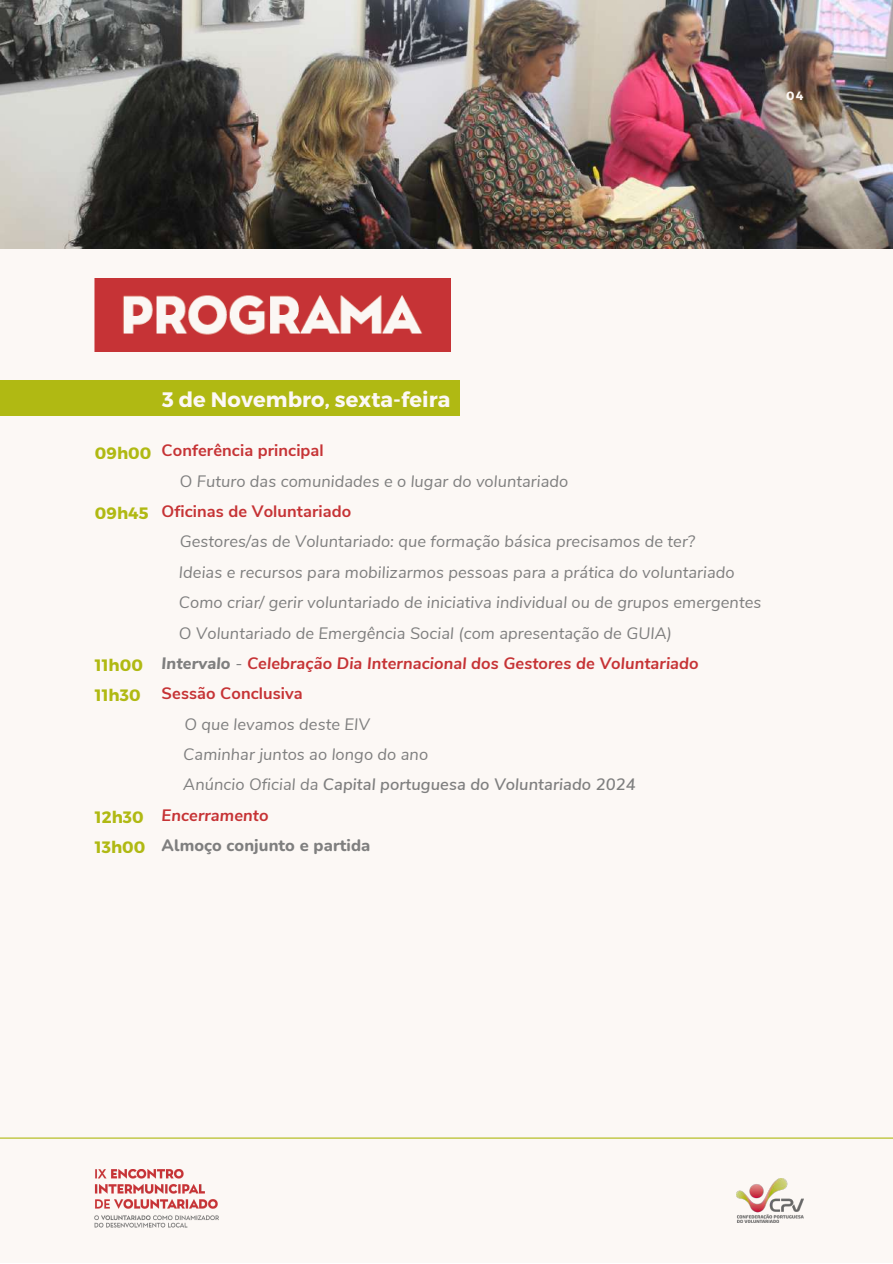
<style>
.page{position:relative;width:893px;height:1264px;background:#fff}
.page>*{position:absolute;margin:0;border:0;box-sizing:border-box;transform-origin:0 0}
.t1{font:700 21px "Montserrat";letter-spacing:.005em;color:#fcf8f5}
.t2{font:italic 16.5px/30.3px "Nunito Sans";letter-spacing:.005em;color:#7f7f7f}
.t3{font:italic 700 16.5px/30.3px "Nunito Sans";letter-spacing:.005em;color:#c63335}
.t4{font:italic 600 16.5px "Nunito Sans";letter-spacing:.005em;color:#7f7f7f}
.t5{font:700 16.5px "Nunito Sans";letter-spacing:.005em;color:#c63335}
.t6{font:700 16.5px/30.3px "Montserrat";letter-spacing:.005em;color:#b0b913}
.t7{font:800 16.5px "Nunito";letter-spacing:.005em;color:#7f7f7f}
.t8{font:700 12px "Montserrat";color:#fcf8f5}
.s1{font-style:normal}
.s2{font-weight:800;color:#7f7f7f}
.s3{font-weight:400;color:#7f7f7f}
.s4{font-weight:400}
</style>
<div class="page">
<div style="left:0;top:0;width:892px;height:1262px;background:#fcf8f5"></div>
<hr style="left:0;top:1137px;width:892px;height:1px;background:#b0b913">
<img style="left:0;top:0;width:892px;height:248px">
<img style="left:95px;top:1169px;width:123px;height:59px">
<img style="left:736px;top:1178px;width:67px;height:44px">
<img style="left:95px;top:279px;width:355px;height:73px">
<div style="left:0;top:381px;width:460px;height:35px;background:#b0b913"></div>
<p class="t8" style="left:786px;top:88px;width:19px">04</p>
<p class="t1" style="left:162px;top:385px;width:290px">3 de Novembro, sexta-feira</p>
<p class="t6" style="left:95px;top:437px;width:58px">09h00</p>
<p class="t6" style="left:95px;top:497px;width:55px">09h45</p>
<p class="t6" style="left:95px;top:649px;width:50px">11h00<br>11h30</p>
<p class="t6" style="left:95px;top:801px;width:52px">12h30<br>13h00</p>
<p class="t5" style="left:162px;top:439px;width:164px">Conferência principal</p>
<p class="t2" style="left:180px;top:466px;width:390px"><span class="s1">O</span> Futuro das comunidades e o lugar do voluntariado</p>
<p class="t5" style="left:162px;top:500px;width:191px">Oficinas de Voluntariado</p>
<p class="t2" style="left:179px;top:527px;width:584px">Gestores/as de Voluntariado: que formação básica precisamos de ter?<br>Ideias e recursos para mobilizarmos pessoas para a prática do voluntariado Como criar/ gerir voluntariado de iniciativa individual ou de grupos emergentes O Voluntariado de Emergência Social (com apresentação de GUIA)</p>
<p class="t3" style="left:162px;top:648px;width:538px"><span class="s2">Intervalo</span> <span class="s3">-</span> Celebração Dia Internacional dos Gestores de Voluntariado<br><span class="s1">Sessão Conclusiva</span></p>
<p class="t2" style="left:184px;top:709px;width:187px">O que levamos deste EIV</p>
<p class="t2" style="left:183px;top:739px;width:246px">Caminhar juntos ao longo do ano</p>
<p class="t4" style="left:183px;top:773px;width:454px"><span class="s4">Anúncio Oficial da</span> Capital portuguesa do Voluntariado 2024</p>
<p class="t3" style="left:162px;top:800px;width:108px">Encerramento</p>
<p class="t7" style="left:162px;top:834px;width:210px">Almoço conjunto e partida</p>
</div>
